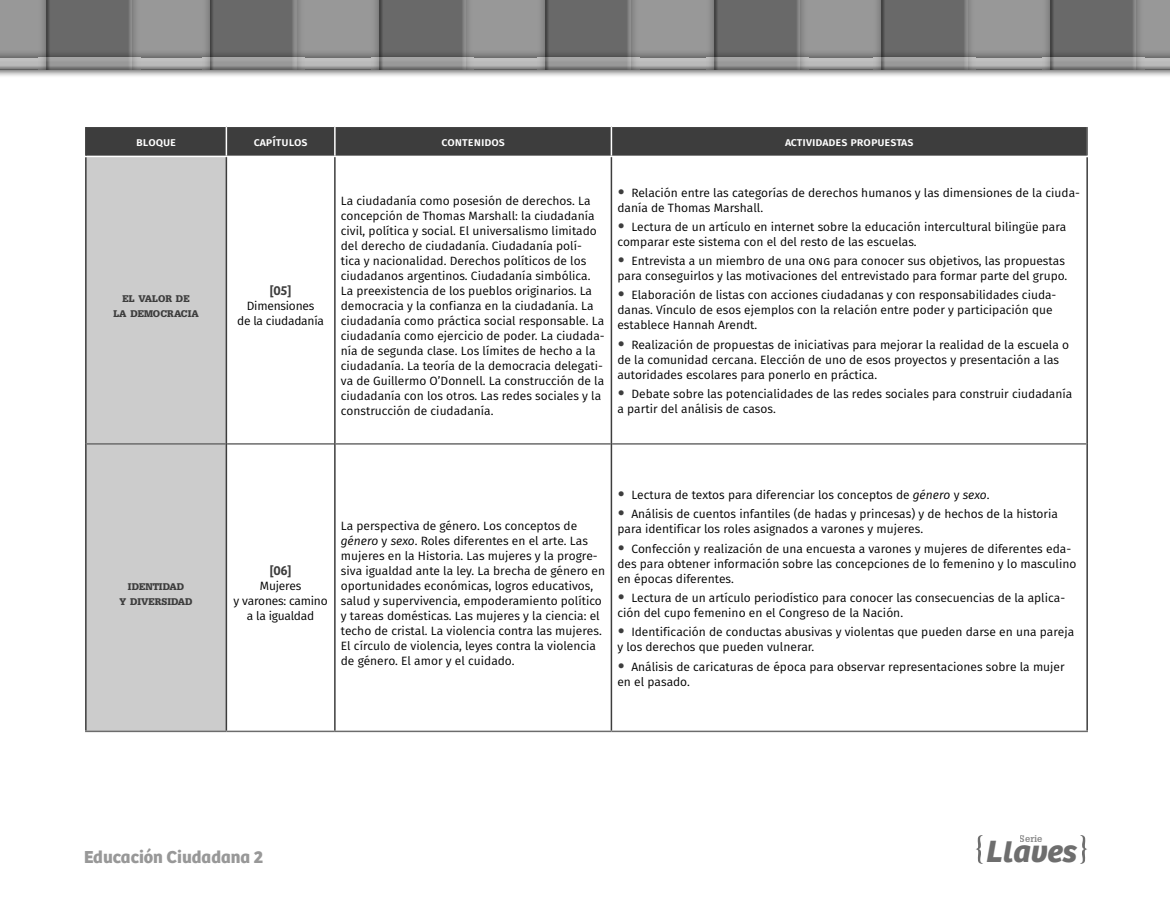
<style>
.page{position:relative;width:1170px;height:915px;background:#fff}
.page>*{position:absolute;margin:0;border:0;box-sizing:border-box;transform-origin:0 0}
.t1{font:italic 700 31.95px "Bree";color:#6e6e6e}
.t2{font:700 18px "Bree";color:#989898}
.t3{font:600 13.5px "Bree";color:#3d3d3d}
.t4{font:12px/15px "Fira Sans";color:#000}
.t5{font:12px/15px "Fira Sans";letter-spacing:-.02em;color:#000;text-align:center}
.t6{font:500 12px "Fira Sans";color:#fff}
.t7{font:900 9.45px/15px "Glypha LT Std";color:#3d3d3d;text-align:center}
.t8{font:700 9.3px "Glypha LT Std";color:#6e6e6e}
.s1{font-size:24px;color:#3d3d3d}
.s2{font-style:italic}
.s3{font-size:29.7px}
</style>
<div class="page">
<svg style="left:976px;top:835px;width:7px;height:29px"></svg>
<svg style="left:1080px;top:835px;width:7px;height:29px"></svg>
<div style="left:87px;top:157px;width:138px;height:573px;background:#ccc"></div>
<svg style="left:227px;top:157px;width:859px;height:573px"></svg>
<hr style="left:85px;top:157px;width:2px;height:286px;background:#3d3d3d">
<hr style="left:1086px;top:157px;width:1px;height:286px;background:#3d3d3d">
<hr style="left:85px;top:443px;width:2px;height:287px;background:#3d3d3d">
<hr style="left:1086px;top:443px;width:1px;height:287px;background:#3d3d3d">
<hr style="left:87px;top:443px;width:138px;height:1px;background:#6c6c6c">
<hr style="left:227px;top:443px;width:107px;height:1px;background:#6c6c6c">
<hr style="left:335px;top:443px;width:275px;height:1px;background:#6c6c6c">
<hr style="left:612px;top:443px;width:474px;height:1px;background:#6c6c6c">
<hr style="left:85px;top:730px;width:141px;height:1px;background:#6c6c6c">
<hr style="left:226px;top:730px;width:109px;height:1px;background:#6c6c6c">
<hr style="left:335px;top:730px;width:276px;height:1px;background:#6c6c6c">
<hr style="left:611px;top:730px;width:476px;height:1px;background:#6c6c6c">
<svg style="left:87px;top:126px;width:1000px;height:30px;background:#464646"></svg>
<hr style="left:225px;top:157px;width:2px;height:286px;background:#3d3d3d">
<hr style="left:85px;top:127px;width:2px;height:29px;background:#3d3d3d">
<hr style="left:334px;top:157px;width:1px;height:286px;background:#3d3d3d">
<hr style="left:610px;top:157px;width:2px;height:286px;background:#3d3d3d">
<hr style="left:225px;top:443px;width:2px;height:287px;background:#3d3d3d">
<hr style="left:334px;top:443px;width:1px;height:287px;background:#3d3d3d">
<hr style="left:610px;top:443px;width:2px;height:287px;background:#3d3d3d">
<div style="left:0;top:0;width:1169px;height:72px;background:#000;opacity:.45"></div>
<div style="left:0;top:50px;width:1169px;height:28px;background:#000;opacity:.55"></div>
<div style="left:0;top:55px;width:1169px;height:17px;background:#000;opacity:.45"></div>
<p class="t6" style="left:136px;top:133px;width:41px">bloque</p>
<p class="t6" style="left:254px;top:133px;width:55px">capítulos</p>
<p class="t6" style="left:441px;top:133px;width:65px">contenidos</p>
<p class="t6" style="left:785px;top:133px;width:130px">actividades propuestas</p>
<p class="t7" style="left:113px;top:291px;width:87px">EL VALOR DE<br>LA DEMOCRACIA</p>
<p class="t7" style="left:119px;top:578px;width:75px">IDENTIDAD<br>Y DIVERSIDAD</p>
<p class="t3" style="left:269px;top:282px;width:24px">[05]</p>
<p class="t5" style="left:237px;top:299px;width:88px">Dimensiones<br>de la ciudadanía</p>
<p class="t4" style="left:341px;top:194px;width:265px">La ciudadanía como posesión de derechos. La concepción de Thomas Marshall: la ciudadanía civil, política y social. El universalismo limitado del derecho de ciudadanía. Ciudadanía polí&shy;tica y nacionalidad. Derechos políticos de los ciudadanos argentinos. Ciudadanía simbólica.<br>La preexistencia de los pueblos originarios. La democracia y la confianza en la ciudadanía. La ciudadanía como práctica social responsable. La ciudadanía como ejercicio de poder. La ciudada&shy;nía de segunda clase. Los límites de hecho a la ciudadanía. La teoría de la democracia delegati&shy;va de Guillermo O’Donnell. La construcción de la ciudadanía con los otros. Las redes sociales y la construcción de ciudadanía.</p>
<p class="t4" style="left:617px;top:186px;width:464px"><span class="s1">•</span> Relación entre las categorías de derechos humanos y las dimensiones de la ciuda&shy;danía de Thomas Marshall.</p>
<p class="t4" style="left:617px;top:220px;width:450px"><span class="s1">•</span> Lectura de un artículo en internet sobre la educación intercultural bilingüe para comparar este sistema con el del resto de las escuelas.</p>
<p class="t4" style="left:617px;top:254px;width:451px"><span class="s1">•</span> Entrevista a un miembro de una ong para conocer sus objetivos, las propuestas para conseguirlos y las motivaciones del entrevistado para formar parte del grupo.</p>
<p class="t4" style="left:617px;top:288px;width:440px"><span class="s1">•</span> Elaboración de listas con acciones ciudadanas y con responsabilidades ciuda&shy;danas. Vínculo de esos ejemplos con la relación entre poder y participación que establece Hannah Arendt.</p>
<p class="t4" style="left:617px;top:338px;width:453px"><span class="s1">•</span> Realización de propuestas de iniciativas para mejorar la realidad de la escuela o de la comunidad cercana. Elección de uno de esos proyectos y presentación a las autoridades escolares para ponerlo en práctica.</p>
<p class="t4" style="left:617px;top:387px;width:456px"><span class="s1">•</span> Debate sobre las potencialidades de las redes sociales para construir ciudadanía a partir del análisis de casos.</p>
<p class="t3" style="left:269px;top:562px;width:24px">[06]</p>
<p class="t5" style="left:233px;top:579px;width:96px">Mujeres<br>y varones: camino a la igualdad</p>
<p class="t4" style="left:341px;top:518px;width:266px">La perspectiva de género. Los conceptos de <span class="s2">género</span> y <span class="s2">sexo</span>. Roles diferentes en el arte. Las mujeres en la Historia. Las mujeres y la progre&shy;siva igualdad ante la ley. La brecha de género en oportunidades económicas, logros educativos, salud y supervivencia, empoderamiento político y tareas domésticas. Las mujeres y la ciencia: el techo de cristal. La violencia contra las mujeres.<br>El círculo de violencia, leyes contra la violencia de género. El amor y el cuidado.</p>
<p class="t4" style="left:617px;top:488px;width:373px"><span class="s1">•</span> Lectura de textos para diferenciar los conceptos de <span class="s2">género</span> y <span class="s2">sexo</span>.</p>
<p class="t4" style="left:617px;top:507px;width:442px"><span class="s1">•</span> Análisis de cuentos infantiles (de hadas y princesas) y de hechos de la historia para identificar los roles asignados a varones y mujeres.</p>
<p class="t4" style="left:617px;top:541px;width:460px"><span class="s1">•</span> Confección y realización de una encuesta a varones y mujeres de diferentes eda&shy;des para obtener información sobre las concepciones de lo femenino y lo masculino en épocas diferentes.</p>
<p class="t4" style="left:617px;top:591px;width:449px"><span class="s1">•</span> Lectura de un artículo periodístico para conocer las consecuencias de la aplica&shy;ción del cupo femenino en el Congreso de la Nación.</p>
<p class="t4" style="left:617px;top:625px;width:458px"><span class="s1">•</span> Identificación de conductas abusivas y violentas que pueden darse en una pareja y los derechos que pueden vulnerar.</p>
<p class="t4" style="left:617px;top:659px;width:449px"><span class="s1">•</span> Análisis de caricaturas de época para observar representaciones sobre la mujer en el pasado.</p>
<p class="t8" style="left:1019px;top:832px;width:24px">Serie</p>
<h2 class="t2" style="left:84px;top:845px;width:181px">Educación Ciudadana 2</h2>
<h1 class="t1" style="left:985px;top:831px;width:92px">L<span class="s3">l</span>aves</h1>
</div>
